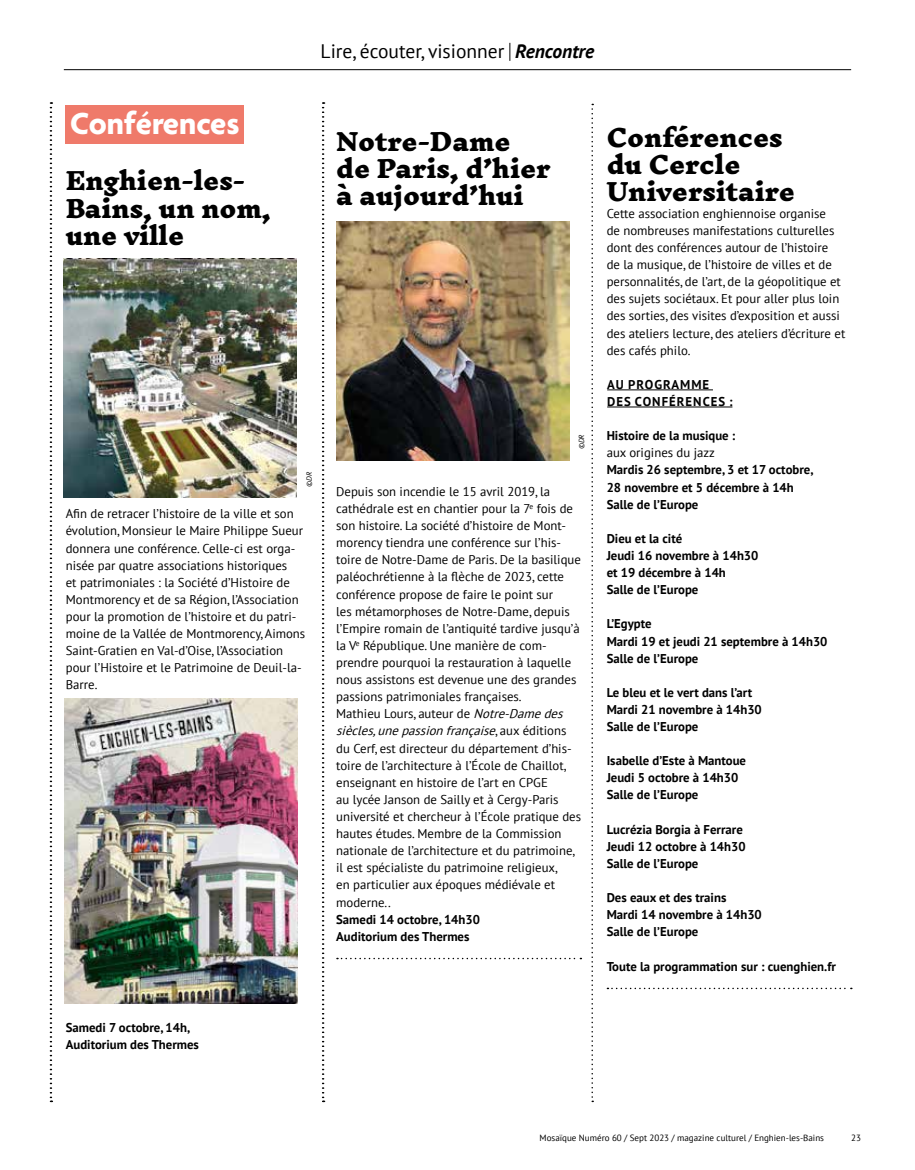
<style>
.page{position:relative;width:915px;height:1170px;background:#fff}
.page>*{position:absolute;margin:0;border:0;box-sizing:border-box;transform-origin:0 0}
.t1{font:700 33px "Agenda";color:#fff}
.t2{font:900 24px/27px "Inknut Antiqua";color:#000}
.t3{font:19.5px "PT Sans";color:#000}
.t4{font:12.75px/17.1px "PT Sans";color:#000}
.t5{font:700 12.75px/17.1px "PT Sans";color:#000}
.t6{font:700 12.75px/17.1px "PT Sans";letter-spacing:.08em;color:#000}
.t7{font:9px "PT Sans";color:#000}
.t8{font:italic 7.5px "PT Sans";color:#000}
.s1{font-weight:700;font-style:italic}
.s2{font-style:italic}
</style>
<div class="page">
<div style="left:65px;top:105px;width:179px;height:38px;background:#ef7a6a"></div>
<svg style="left:337px;top:957px;width:244px;height:2px"></svg>
<hr style="left:607px;top:389px;width:105px;height:1px;background:#000">
<hr style="left:607px;top:406px;width:125px;height:1px;background:#000">
<svg style="left:607px;top:987px;width:244px;height:2px"></svg>
<img style="left:64px;top:258px;width:233px;height:239px">
<img style="left:65px;top:698px;width:233px;height:305px">
<img style="left:336px;top:221px;width:233px;height:239px">
<hr style="left:64px;top:69px;width:786px;height:1px;background:#000">
<svg style="left:509px;top:43px;width:1px;height:18px"></svg>
<svg style="left:50px;top:102px;width:2px;height:999px"></svg>
<svg style="left:322px;top:102px;width:2px;height:999px"></svg>
<svg style="left:591px;top:104px;width:2px;height:997px"></svg>
<h3 class="t3" style="left:320px;top:38px;width:275px">Lire, écouter, visionner <span class="s1">Rencontre</span></h3>
<h1 class="t1" style="left:70px;top:105px;width:171px">Conférences</h1>
<h2 class="t2" style="left:66px;top:169px;width:206px">Enghien-les-<br>Bains, un nom, une ville</h2>
<p class="t8" style="left:304px;top:486px;width:16px;rotate:-90deg">©DR</p>
<p class="t4" style="left:66px;top:505px;width:241px">Afin de retracer l’histoire de la ville et son évolution, Monsieur le Maire Philippe Sueur donnera une conférence. Celle-ci est orga&shy;nisée par quatre associations historiques<br>et patrimoniales : la Société d’Histoire de Montmorency et de sa Région, l’Association pour la promotion de l’histoire et du patri&shy;moine de la Vallée de Montmorency, Aimons Saint-Gratien en Val-d’Oise, l’Association pour l’Histoire et le Patrimoine de Deuil-la-Barre.</p>
<p class="t5" style="left:66px;top:1018px;width:135px">Samedi 7 octobre, 14h,<br>Auditorium des Thermes</p>
<h2 class="t2" style="left:336px;top:129px;width:216px">Notre-Dame<br>de Paris, d’hier à aujourd’hui</h2>
<p class="t8" style="left:576px;top:449px;width:16px;rotate:-90deg">©DR</p>
<p class="t4" style="left:336px;top:482px;width:246px">Depuis son incendie le 15 avril 2019, la cathédrale est en chantier pour la 7<sup>e</sup> fois de son histoire. La société d’histoire de Mont&shy;morency tiendra une conférence sur l’his&shy;toire de Notre-Dame de Paris. De la basilique paléochrétienne à la flèche de 2023, cette conférence propose de faire le point sur<br>les métamorphoses de Notre-Dame, depuis l’Empire romain de l’antiquité tardive jusqu’à la V<sup>e</sup> République. Une manière de com&shy;prendre pourquoi la restauration à laquelle nous assistons est devenue une des grandes passions patrimoniales françaises.<br>Mathieu Lours, auteur de <span class="s2">Notre-Damedes siècles,unepassionfrançaise</span>, a u x é d i t i o n s du Cerf, est directeur du département d’his&shy;toire de l’architecture à l’École de Chaillot, enseignant en histoire de l’art en CPGE<br>au lycée Janson de Sailly et à Cergy-Paris université et chercheur à l’École pratique des hautes études. Membre de la Commission nationale de l’architecture et du patrimoine, il est spécialiste du patrimoine religieux,<br>en particulier aux époques médiévale et moderne..</p>
<p class="t5" style="left:336px;top:910px;width:145px">Samedi 14 octobre, 14h30<br>Auditorium des Thermes</p>
<h2 class="t2" style="left:606px;top:125px;width:190px">Conférences du Cercle<br>Universitaire</h2>
<p class="t4" style="left:606px;top:204px;width:240px">Cette association enghiennoise organise<br>de nombreuses manifestations culturelles dont des conférences autour de l’histoire<br>de la musique, de l’histoire de villes et de personnalités, de l’art, de la géopolitique et des sujets sociétaux. Et pour aller plus loin des sorties, des visites d’exposition et aussi des ateliers lecture, des ateliers d’écriture et des cafés philo.</p>
<p class="t6" style="left:607px;top:375px;width:127px">AU PROGRAMME<br>DES CONFÉRENCES :</p>
<p class="t5" style="left:606px;top:427px;width:130px">Histoire de la musique :</p>
<p class="t4" style="left:606px;top:444px;width:110px">aux origines du jazz</p>
<p class="t5" style="left:606px;top:461px;width:208px">Mardis 26 septembre, 3 et 17 octobre,<br>28 novembre et 5 décembre à 14h<br>Salle de l’Europe</p>
<p class="t5" style="left:606px;top:529px;width:153px">Dieu et la cité<br>Jeudi 16 novembre à 14h30 et 19 décembre à 14h<br>Salle de l’Europe</p>
<p class="t5" style="left:606px;top:615px;width:222px">L’Egypte<br>Mardi 19 et jeudi 21 septembre à 14h30<br>Salle de l’Europe</p>
<p class="t5" style="left:606px;top:683px;width:157px">Le bleu et le vert dans l’art<br>Mardi 21 novembre à 14h30<br>Salle de l’Europe</p>
<p class="t5" style="left:606px;top:752px;width:141px">Isabelle d’Este à Mantoue<br>Jeudi 5 octobre à 14h30<br>Salle de l’Europe</p>
<p class="t5" style="left:606px;top:820px;width:140px">Lucrézia Borgia à Ferrare<br>Jeudi 12 octobre à 14h30<br>Salle de l’Europe</p>
<p class="t5" style="left:606px;top:888px;width:157px">Des eaux et des trains<br>Mardi 14 novembre à 14h30<br>Salle de l’Europe</p>
<p class="t5" style="left:606px;top:957px;width:231px">Toute la programmation sur : cuenghien.fr</p>
<p class="t7" style="left:539px;top:1132px;width:286px">Mosaïque Numéro 60 / Sept 2023 / magazine culturel / Enghien-les-Bains</p>
<p class="t7" style="left:850px;top:1132px;width:11px">23</p>
</div>
